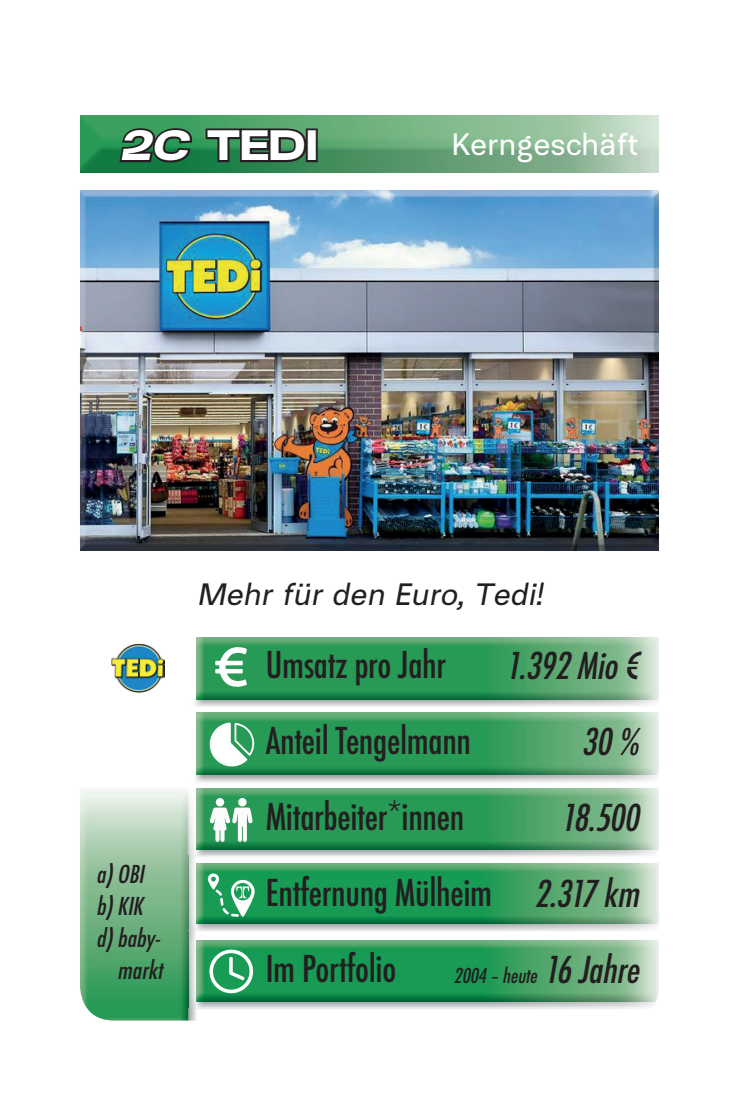
<style>
.page{position:relative;width:738px;height:1100px;background:#fff}
.page>*{position:absolute;margin:0;border:0;box-sizing:border-box;transform-origin:0 0}
.t1{font:900 expanded 44px "Mueller";color:#fff}
.t2{font:500 condensed 36px/76px "Futura";letter-spacing:-.01em;color:#231f20}
.t3{font:italic 500 condensed 36px/76px "Futura";color:#231f20;text-align:right}
.t4{font:italic 32px "Mueller";color:#231f20}
.t5{font:32px "Mueller";color:#fff}
.t6{font:italic 500 condensed 24px "Futura";color:#231f20}
.t7{font:italic 500 condensed 20px "Futura";color:#231f20}
.s1{font-style:italic}
.s2{font-size:36px}
</style>
<div class="page">
<img style="left:80px;top:115px;width:579px;height:906px">
<p class="t1" style="left:120px;top:121px;width:198px"><span class="s1">2C</span> TEDI</p>
<p class="t5" style="left:451px;top:126px;width:188px">Kerngeschäft</p>
<p class="t6" style="left:96px;top:859px;width:55px">a) OBI</p>
<p class="t6" style="left:96px;top:891px;width:54px">b) KIK</p>
<p class="t6" style="left:96px;top:923px;width:70px">d) baby-</p>
<p class="t6" style="left:117px;top:955px;width:52px">markt</p>
<p class="t4" style="left:196px;top:576px;width:353px">Mehr für den Euro, Tedi!</p>
<p class="t2" style="left:265px;top:627px;width:228px">Umsatz pro Jahr<br>Anteil Tengelmann<br>Mitarbeiter*innen<br>Entfernung Mülheim<br>Im Portfolio</p>
<p class="t3" style="left:505px;top:628px;width:143px">1.392Mio€<br>30%<br>18.500<br>2.317km</p>
<p class="t7" style="left:453px;top:963px;width:195px">2004–heute <span class="s2">16Jahre</span></p>
</div>
